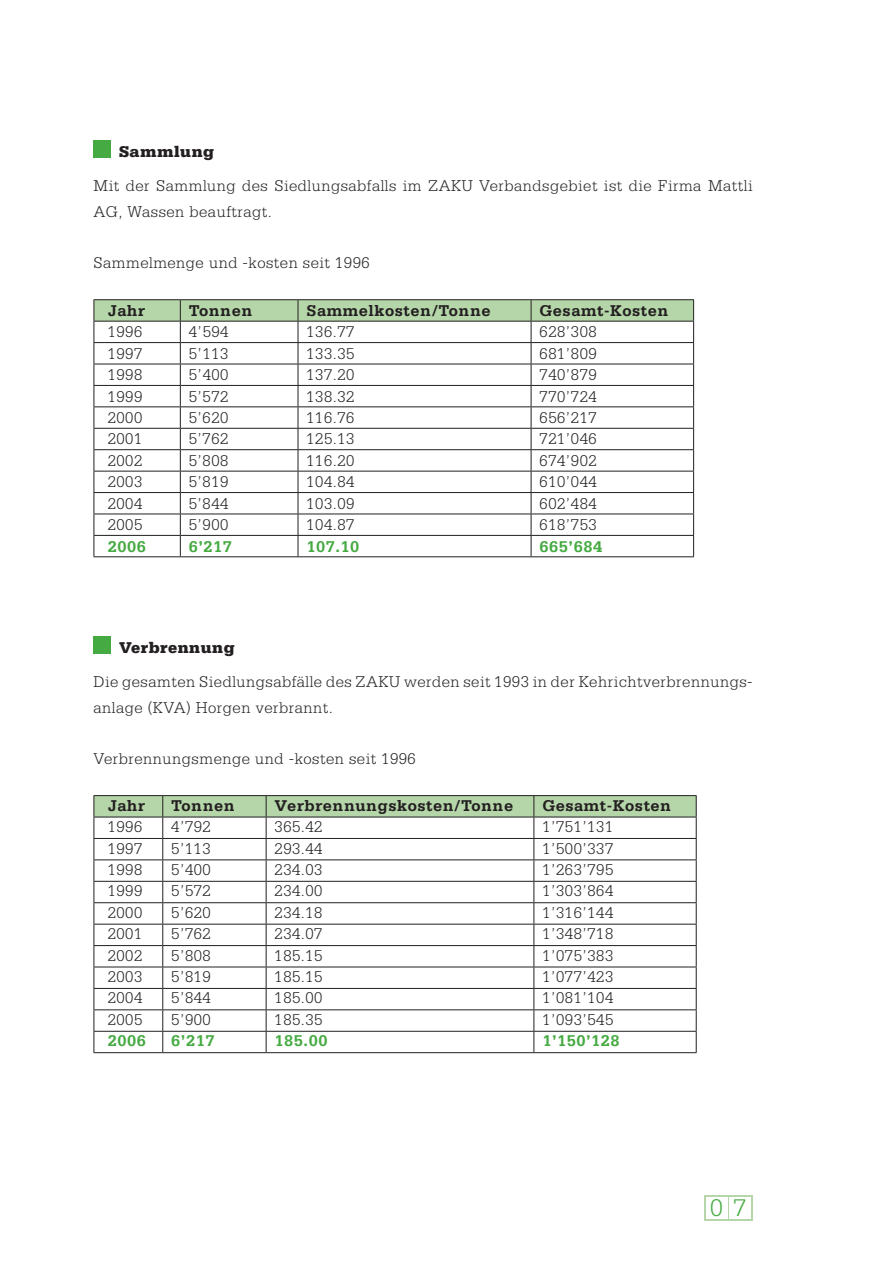
<style>
.page{position:relative;width:893px;height:1263px;background:#fff}
.page>*{position:absolute;margin:0;border:0;box-sizing:border-box;transform-origin:0 0}
.t1{font:300 25.5px "Serifa Std";color:#46aa42}
.t2{font:300 16.5px/34px "Serifa Std";letter-spacing:.03em;color:#231f20}
.t3{font:700 16.5px "Serifa Std";letter-spacing:.03em;color:#231f20}
.t4{font:700 16.5px "Serifa Std";letter-spacing:.03em;color:#46aa42}
.s1{font-weight:900}
</style>
<div class="page">
<svg style="left:704px;top:1195px;width:49px;height:25px"></svg>
<div style="left:706px;top:1197px;width:21px;height:21px;background:#fff"></div>
<div style="left:729px;top:1197px;width:21px;height:21px;background:#fff"></div>
<div style="left:94px;top:140px;width:17px;height:17px;background:#46aa42"></div>
<hr style="left:94px;top:299px;width:86px;height:1px;background:#231f20">
<hr style="left:180px;top:299px;width:118px;height:1px;background:#231f20">
<hr style="left:298px;top:299px;width:233px;height:1px;background:#231f20">
<hr style="left:531px;top:299px;width:163px;height:1px;background:#231f20">
<svg style="left:94px;top:300px;width:600px;height:256px"></svg>
<hr style="left:94px;top:556px;width:86px;height:1px;background:#231f20">
<hr style="left:180px;top:556px;width:118px;height:1px;background:#231f20">
<hr style="left:298px;top:556px;width:233px;height:1px;background:#231f20">
<hr style="left:531px;top:556px;width:163px;height:1px;background:#231f20">
<div style="left:94px;top:636px;width:17px;height:17px;background:#46aa42"></div>
<hr style="left:94px;top:795px;width:69px;height:1px;background:#231f20">
<hr style="left:163px;top:795px;width:103px;height:1px;background:#231f20">
<hr style="left:266px;top:795px;width:268px;height:1px;background:#231f20">
<hr style="left:534px;top:795px;width:163px;height:1px;background:#231f20">
<svg style="left:94px;top:796px;width:603px;height:256px"></svg>
<hr style="left:94px;top:1052px;width:69px;height:1px;background:#231f20">
<hr style="left:163px;top:1052px;width:103px;height:1px;background:#231f20">
<hr style="left:266px;top:1052px;width:268px;height:1px;background:#231f20">
<hr style="left:534px;top:1052px;width:163px;height:1px;background:#231f20">
<p class="t2" style="left:94px;top:135px;width:661px;text-indent:26px"><span class="s1">Sammlung<br></span>Mit der Sammlung des Siedlungsabfalls im ZAKU Verbandsgebiet ist die Firma Mattli</p>
<p class="t2" style="left:94px;top:195px;width:180px">AG, Wassen beauftragt.</p>
<p class="t2" style="left:94px;top:246px;width:278px">Sammelmenge und -kosten seit 1996</p>
<p class="t3" style="left:108px;top:301px;width:39px">Jahr</p>
<p class="t3" style="left:189px;top:301px;width:65px">Tonnen</p>
<p class="t3" style="left:306px;top:301px;width:186px">Sammelkosten/Tonne</p>
<p class="t3" style="left:540px;top:301px;width:130px">Gesamt-Kosten</p>
<p class="t2" style="left:108px;top:315px;width:36px">1996</p>
<p class="t2" style="left:189px;top:315px;width:41px">4’594</p>
<p class="t2" style="left:306px;top:315px;width:49px">136.77</p>
<p class="t2" style="left:540px;top:315px;width:59px">628’308</p>
<p class="t2" style="left:108px;top:336px;width:36px">1997</p>
<p class="t2" style="left:189px;top:336px;width:41px">5’113</p>
<p class="t2" style="left:306px;top:336px;width:49px">133.35</p>
<p class="t2" style="left:540px;top:336px;width:59px">681’809</p>
<p class="t2" style="left:108px;top:358px;width:36px">1998</p>
<p class="t2" style="left:189px;top:358px;width:41px">5’400</p>
<p class="t2" style="left:306px;top:358px;width:49px">137.20</p>
<p class="t2" style="left:540px;top:358px;width:59px">740’879</p>
<p class="t2" style="left:108px;top:379px;width:36px">1999</p>
<p class="t2" style="left:189px;top:379px;width:41px">5’572</p>
<p class="t2" style="left:306px;top:379px;width:49px">138.32</p>
<p class="t2" style="left:540px;top:379px;width:59px">770’724</p>
<p class="t2" style="left:108px;top:401px;width:36px">2000</p>
<p class="t2" style="left:189px;top:401px;width:41px">5’620</p>
<p class="t2" style="left:306px;top:401px;width:49px">116.76</p>
<p class="t2" style="left:540px;top:401px;width:59px">656’217</p>
<p class="t2" style="left:108px;top:422px;width:36px">2001</p>
<p class="t2" style="left:189px;top:422px;width:41px">5’762</p>
<p class="t2" style="left:306px;top:422px;width:49px">125.13</p>
<p class="t2" style="left:540px;top:422px;width:59px">721’046</p>
<p class="t2" style="left:108px;top:444px;width:36px">2002</p>
<p class="t2" style="left:189px;top:444px;width:41px">5’808</p>
<p class="t2" style="left:306px;top:444px;width:49px">116.20</p>
<p class="t2" style="left:540px;top:444px;width:59px">674’902</p>
<p class="t2" style="left:108px;top:465px;width:36px">2003</p>
<p class="t2" style="left:189px;top:465px;width:41px">5’819</p>
<p class="t2" style="left:306px;top:465px;width:49px">104.84</p>
<p class="t2" style="left:540px;top:465px;width:59px">610’044</p>
<p class="t2" style="left:108px;top:486px;width:36px">2004</p>
<p class="t2" style="left:189px;top:486px;width:41px">5’844</p>
<p class="t2" style="left:306px;top:486px;width:49px">103.09</p>
<p class="t2" style="left:540px;top:486px;width:59px">602’484</p>
<p class="t2" style="left:108px;top:508px;width:36px">2005</p>
<p class="t2" style="left:189px;top:508px;width:41px">5’900</p>
<p class="t2" style="left:306px;top:508px;width:49px">104.87</p>
<p class="t2" style="left:540px;top:508px;width:59px">618’753</p>
<p class="t4" style="left:108px;top:536px;width:40px">2006</p>
<p class="t4" style="left:189px;top:536px;width:45px">6’217</p>
<p class="t4" style="left:306px;top:536px;width:54px">107.10</p>
<p class="t4" style="left:540px;top:536px;width:64px">665’684</p>
<p class="t2" style="left:94px;top:631px;width:661px;text-indent:26px"><span class="s1">Verbrennung<br></span>Die gesamten Siedlungsabfälle des ZAKU werden seit 1993 in der Kehrichtverbrennungs-</p>
<p class="t2" style="left:94px;top:690px;width:241px">anlage (KVA) Horgen verbrannt.</p>
<p class="t2" style="left:94px;top:741px;width:324px">Verbrennungsmenge und -kosten seit 1996</p>
<p class="t3" style="left:108px;top:795px;width:39px">Jahr</p>
<p class="t3" style="left:171px;top:795px;width:65px">Tonnen</p>
<p class="t3" style="left:275px;top:795px;width:240px">Verbrennungskosten/Tonne</p>
<p class="t3" style="left:542px;top:795px;width:130px">Gesamt-Kosten</p>
<p class="t2" style="left:108px;top:810px;width:36px">1996</p>
<p class="t2" style="left:171px;top:810px;width:41px">4’792</p>
<p class="t2" style="left:275px;top:810px;width:49px">365.42</p>
<p class="t2" style="left:542px;top:810px;width:72px">1’751’131</p>
<p class="t2" style="left:108px;top:831px;width:36px">1997</p>
<p class="t2" style="left:171px;top:831px;width:41px">5’113</p>
<p class="t2" style="left:275px;top:831px;width:49px">293.44</p>
<p class="t2" style="left:542px;top:831px;width:72px">1’500’337</p>
<p class="t2" style="left:108px;top:853px;width:36px">1998</p>
<p class="t2" style="left:171px;top:853px;width:41px">5’400</p>
<p class="t2" style="left:275px;top:853px;width:49px">234.03</p>
<p class="t2" style="left:542px;top:853px;width:72px">1’263’795</p>
<p class="t2" style="left:108px;top:874px;width:36px">1999</p>
<p class="t2" style="left:171px;top:874px;width:41px">5’572</p>
<p class="t2" style="left:275px;top:874px;width:49px">234.00</p>
<p class="t2" style="left:542px;top:874px;width:72px">1’303’864</p>
<p class="t2" style="left:108px;top:895px;width:36px">2000</p>
<p class="t2" style="left:171px;top:895px;width:41px">5’620</p>
<p class="t2" style="left:275px;top:895px;width:49px">234.18</p>
<p class="t2" style="left:542px;top:895px;width:72px">1’316’144</p>
<p class="t2" style="left:108px;top:917px;width:36px">2001</p>
<p class="t2" style="left:171px;top:917px;width:41px">5’762</p>
<p class="t2" style="left:275px;top:917px;width:49px">234.07</p>
<p class="t2" style="left:542px;top:917px;width:72px">1’348’718</p>
<p class="t2" style="left:108px;top:938px;width:36px">2002</p>
<p class="t2" style="left:171px;top:938px;width:41px">5’808</p>
<p class="t2" style="left:275px;top:938px;width:49px">185.15</p>
<p class="t2" style="left:542px;top:938px;width:72px">1’075’383</p>
<p class="t2" style="left:108px;top:960px;width:36px">2003</p>
<p class="t2" style="left:171px;top:960px;width:41px">5’819</p>
<p class="t2" style="left:275px;top:960px;width:49px">185.15</p>
<p class="t2" style="left:542px;top:960px;width:72px">1’077’423</p>
<p class="t2" style="left:108px;top:981px;width:36px">2004</p>
<p class="t2" style="left:171px;top:981px;width:41px">5’844</p>
<p class="t2" style="left:275px;top:981px;width:49px">185.00</p>
<p class="t2" style="left:542px;top:981px;width:72px">1’081’104</p>
<p class="t2" style="left:108px;top:1003px;width:36px">2005</p>
<p class="t2" style="left:171px;top:1003px;width:41px">5’900</p>
<p class="t2" style="left:275px;top:1003px;width:49px">185.35</p>
<p class="t2" style="left:542px;top:1003px;width:72px">1’093’545</p>
<p class="t4" style="left:108px;top:1031px;width:40px">2006</p>
<p class="t4" style="left:171px;top:1031px;width:45px">6’217</p>
<p class="t4" style="left:275px;top:1031px;width:54px">185.00</p>
<p class="t4" style="left:542px;top:1031px;width:79px">1’150’128</p>
<p class="t1" style="left:710px;top:1193px;width:37px">0 7</p>
</div>
